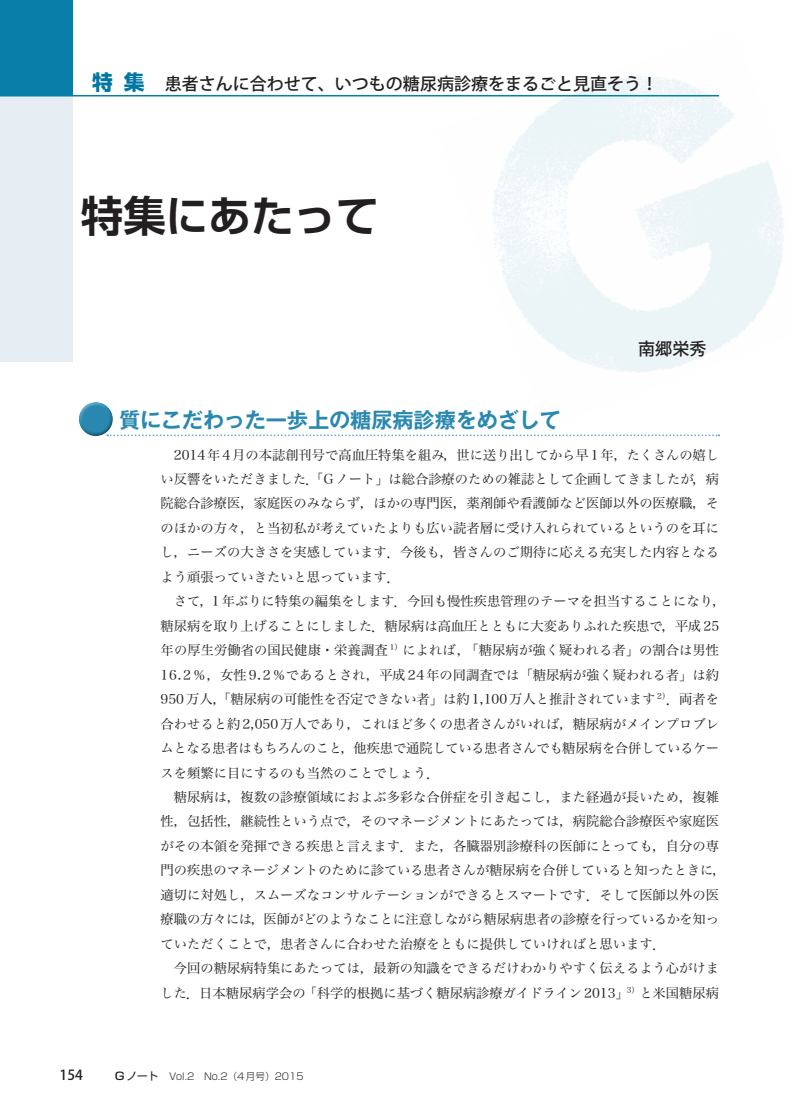
<style>
.page{position:relative;width:800px;height:1119px;background:#fff}
.page>*{position:absolute;margin:0;border:0;box-sizing:border-box;transform-origin:0 0}
.t1{font:700 42.45px "Shin Go Pro De";color:#231f20}
.t2{font:700 21.3px "Gothic MB101 Pro De";letter-spacing:-.01em;color:#2888af}
.t3{font:700 20.7px "Shin Go Pro";color:#0076a2}
.t4{font:500 16.95px "Koz Go Pro";color:#231f20}
.t5{font:500 13.8px "Koz Go Pro";color:#231f20}
.t6{font:13.35px/24.5px "Hira Min Pro W3";color:#231f20}
.t7{font:300 9.6px "Shin Go Pro";color:#231f20}
.s1{font-weight:500;font-size:10.65px}
.s2{font-weight:400;font-size:10.65px}
</style>
<div class="page">
<div style="left:0;top:0;width:72px;height:96px;background:#067ea8"></div>
<div style="left:0;top:96px;width:72px;height:265px;background:#e5edf3"></div>
<hr style="left:0;top:95px;width:719px;height:1px;background:#067ea8">
<svg style="left:115px;top:434px;width:604px;height:2px"></svg>
<div style="left:78px;top:399px;width:37px;height:38px;background:#231f20;opacity:.4"></div>
<h3 class="t3" style="left:92px;top:66px;width:54px">特 集</h3>
<p class="t4" style="left:165px;top:73px;width:495px">患者さんに合わせて、いつもの糖尿病診療をまるごと見直そう！</p>
<h1 class="t1" style="left:81px;top:181px;width:299px">特集にあたって</h1>
<p class="t4" style="left:638px;top:338px;width:70px">南郷栄秀</p>
<h2 class="t2" style="left:119px;top:402px;width:443px">質にこだわった一歩上の糖尿病診療をめざして</h2>
<p class="t6" style="left:161px;top:441px;width:560px;text-align:justify;text-indent:13px">2014年4月の本誌創刊号で高血圧特集を組み，世に送り出してから早1年，たくさんの嬉しい反響をいただきました．「Gノート」は総合診療のための雑誌として企画してきましたが，病院総合診療医，家庭医のみならず，ほかの専門医，薬剤師や看護師など医師以外の医療職，そのほかの方々，と当初私が考えていたよりも広い読者層に受け入れられているというのを耳にし，ニーズの大きさを実感しています．今後も，皆さんのご期待に応える充実した内容となるよう頑張っていきたいと思っています．</p>
<p class="t6" style="left:161px;top:587px;width:566px;text-indent:13px">さて，1年ぶりに特集の編集をします．今回も慢性疾患管理のテーマを担当することになり，糖尿病を取り上げることにしました．糖尿病は高血圧とともに大変ありふれた疾患で，平成 25年の厚生労働省の国民健康・栄養調査 <sup>1）</sup>によれば，「糖尿病が強く疑われる者」の割合は男性16.2％，女性9.2％であるとされ，平成24年の同調査では「糖尿病が強く疑われる者」は約950万人，「糖尿病の可能性を否定できない者」は約1,100万人と推計されています <sup>2）</sup>．両者を合わせると約2,050万人であり，これほど多くの患者さんがいれば，糖尿病がメインプロブレムとなる患者はもちろんのこと，他疾患で通院している患者さんでも糖尿病を合併しているケースを頻繁に目にするのも当然のことでしょう．</p>
<p class="t6" style="left:161px;top:783px;width:566px;text-indent:13px">糖尿病は，複数の診療領域におよぶ多彩な合併症を引き起こし，また経過が長いため，複雑性，包括性，継続性という点で，そのマネージメントにあたっては，病院総合診療医や家庭医がその本領を発揮できる疾患と言えます．また，各臓器別診療科の医師にとっても，自分の専門の疾患のマネージメントのために診ている患者さんが糖尿病を合併していると知ったときに，適切に対処し，スムーズなコンサルテーションができるとスマートです．そして医師以外の医療職の方々には，医師がどのようなことに注意しながら糖尿病患者の診療を行っているかを知っていただくことで，患者さんに合わせた治療をともに提供していければと思います．</p>
<p class="t6" style="left:161px;top:954px;width:560px;text-align:right">今回の糖尿病特集にあたっては，最新の知識をできるだけわかりやすく伝えるよう心がけました．日本糖尿病学会の「科学的根拠に基づく糖尿病診療ガイドライン2013」<sup>3）</sup>と米国糖尿病</p>
<p class="t5" style="left:60px;top:1065px;width:25px">154</p>
<p class="t7" style="left:115px;top:1067px;width:190px"><span class="s1">G</span><span class="s2">ノート　</span>Vol.2　No.2（4月号）2015</p>
</div>
